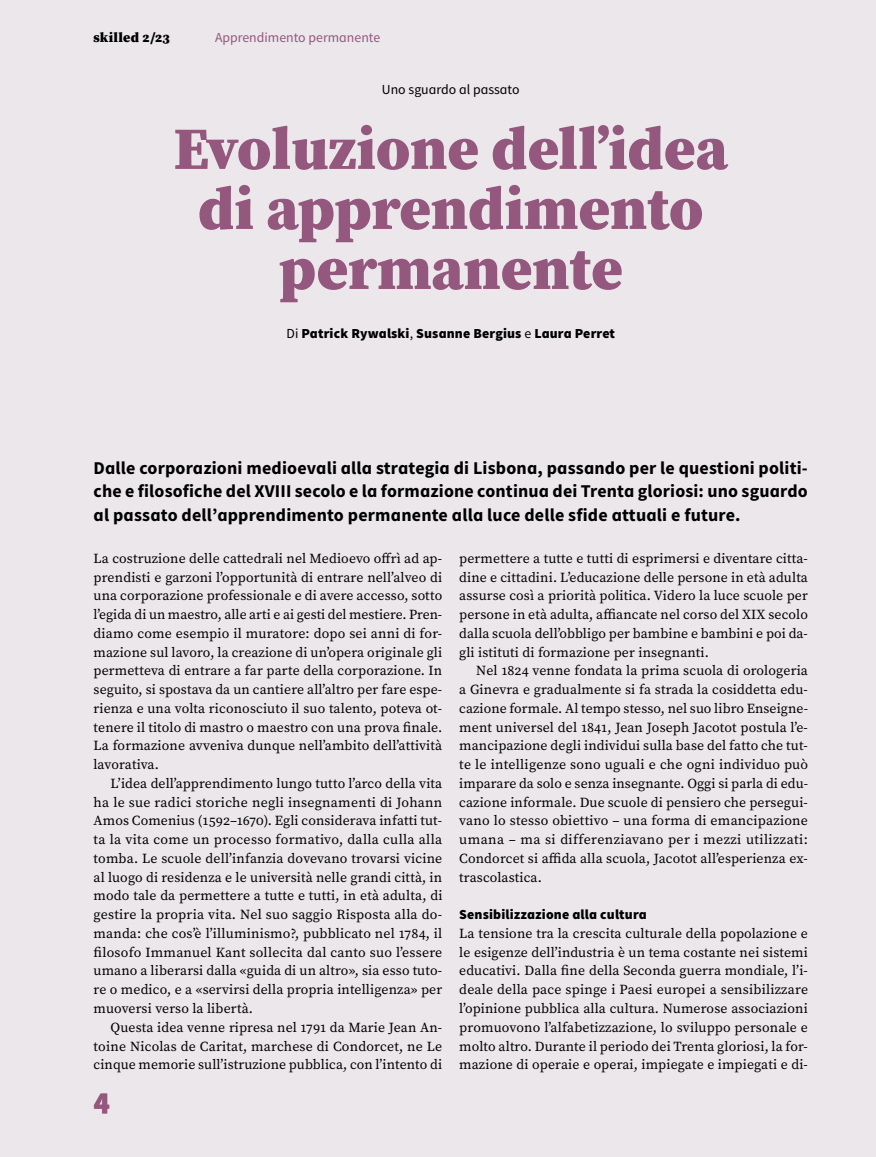
<style>
.page{position:relative;width:876px;height:1157px;background:#ebe7eb}
.page>*{position:absolute;margin:0;border:0;box-sizing:border-box;transform-origin:0 0}
.H1-Titel-Artikel-Gross{font:900 60px/60px "Source Serif Pro";color:#94577d;text-align:center}
.t1{font:900 30px "Source Sans Pro";color:#94577d}
.P-Lead-gross{font:700 18px/23.4px "Source Sans Pro";letter-spacing:.01em;color:#000;text-align:justify}
.P-Lauftext{font:13.8px/18.8px "Source Serif Pro";letter-spacing:.01em;color:#000;text-align:justify}
.P-Lauftext-ohne-Einzug{font:13.8px/18.8px "Source Serif Pro";letter-spacing:.01em;color:#000;text-align:justify}
.P-Autor{font:900 13.8px "Source Sans Pro";letter-spacing:.01em;color:#000}
.P-Zwischentitel{font:900 13.8px "Source Sans Pro";letter-spacing:.01em;color:#000}
.t2{font:13.8px "Source Sans Pro";color:#94577d}
.H2-Kolumnentitel{font:13.8px "Source Sans Pro";color:#000}
.t3{font:900 13.8px "Source Serif Pro";letter-spacing:.02em;color:#000}
.s1{font-weight:400}
</style>
<div class="page">
<p class="t3" style="left:94px;top:28px;width:78px">skilled 2/23</p>
<p class="t2" style="left:215px;top:29px;width:167px">Apprendimento permanente</p>
<h2 class="H2-Kolumnentitel" style="left:382px;top:81px;width:139px">Uno sguardo al passato</h2>
<p class="H1-Titel-Artikel-Gross" style="left:174px;top:117px;width:556px">Evoluzione dell’idea di apprendimento permanente</p>
<p class="P-Autor" style="left:286px;top:324px;width:330px"><span class="s1">Di</span> Patrick Rywalski<span class="s1">,</span> Susanne Bergius <span class="s1">e</span> Laura Perret</p>
<p class="P-Lead-gross" style="left:94px;top:456px;width:716px">Dalle corporazioni medioevali alla strategia di Lisbona, passando per le questioni politi&shy;che e filosofiche del XVIII secolo e la formazione continua dei Trenta gloriosi: uno sguardo al passato dell’apprendimento permanente alla luce delle sfide attuali e future.</p>
<p class="P-Lauftext-ohne-Einzug" style="left:94px;top:549px;width:350px">La costruzione delle cattedrali nel Medioevo offrì ad ap&shy;prendisti e garzoni l’opportunità di entrare nell’alveo di una corporazione professionale e di avere accesso, sotto l’egida di un maestro, alle arti e ai gesti del mestiere. Pren&shy;diamo come esempio il muratore: dopo sei anni di for&shy;mazione sul lavoro, la creazione di un’opera originale gli permetteva di entrare a far parte della corporazione. In seguito, si spostava da un cantiere all’altro per fare espe&shy;rienza e una volta riconosciuto il suo talento, poteva ot&shy;tenere il titolo di mastro o maestro con una prova finale.<br>La formazione avveniva dunque nell’ambito dell’attività lavorativa.</p>
<p class="P-Lauftext" style="left:94px;top:774px;width:350px;text-indent:17px">L’idea dell’apprendimento lungo tutto l’arco della vita ha le sue radici storiche negli insegnamenti di Johann Amos Comenius (1592–1670). Egli considerava infatti tut&shy;ta la vita come un processo formativo, dalla culla alla tomba. Le scuole dell’infanzia dovevano trovarsi vicine al luogo di residenza e le università nelle grandi città, in modo tale da permettere a tutte e tutti, in età adulta, di gestire la propria vita. Nel suo saggio Risposta alla do&shy;manda: che cos’è l’illuminismo?, pubblicato nel 1784, il filosofo Immanuel Kant sollecita dal canto suo l’essere umano a liberarsi dalla «guida di un altro», sia esso tuto&shy;re o medico, e a «servirsi della propria intelligenza» per muoversi verso la libertà.</p>
<p class="P-Lauftext" style="left:94px;top:1017px;width:350px;text-indent:17px">Questa idea venne ripresa nel 1791 da Marie Jean An&shy;toine Nicolas de Caritat, marchese di Condorcet, ne Le cinque memorie sull’istruzione pubblica, con l’intento di</p>
<h2 class="t1" style="left:94px;top:1082px;width:18px">4</h2>
<p class="P-Lauftext" style="left:459px;top:549px;width:350px">permettere a tutte e tutti di esprimersi e diventare citta&shy;dine e cittadini. L’educazione delle persone in età adulta assurse così a priorità politica. Videro la luce scuole per persone in età adulta, affiancate nel corso del XIX secolo dalla scuola dell’obbligo per bambine e bambini e poi da&shy;gli istituti di formazione per insegnanti.</p>
<p class="P-Lauftext" style="left:459px;top:661px;width:350px;text-indent:17px">Nel 1824 venne fondata la prima scuola di orologeria a Ginevra e gradualmente si fa strada la cosiddetta edu&shy;cazione formale. Al tempo stesso, nel suo libro Enseigne&shy;ment universel del 1841, Jean Joseph Jacotot postula l’e&shy;mancipazione degli individui sulla base del fatto che tut&shy;te le intelligenze sono uguali e che ogni individuo può imparare da solo e senza insegnante. Oggi si parla di edu&shy;cazione informale. Due scuole di pensiero che persegui&shy;vano lo stesso obiettivo – una forma di emancipazione umana – ma si differenziavano per i mezzi utilizzati:<br>Condorcet si affida alla scuola, Jacotot all’esperienza ex&shy;trascolastica.</p>
<p class="P-Zwischentitel" style="left:459px;top:905px;width:189px">Sensibilizzazione alla cultura</p>
<p class="P-Lauftext-ohne-Einzug" style="left:459px;top:924px;width:350px">La tensione tra la crescita culturale della popolazione e le esigenze dell’industria è un tema costante nei sistemi educativi. Dalla fine della Seconda guerra mondiale, l’i&shy;deale della pace spinge i Paesi europei a sensibilizzare l’opinione pubblica alla cultura. Numerose associazioni promuovono l’alfabetizzazione, lo sviluppo personale e molto altro. Durante il periodo dei Trenta gloriosi, la for&shy;mazione di operaie e operai, impiegate e impiegati e di-</p>
</div>
